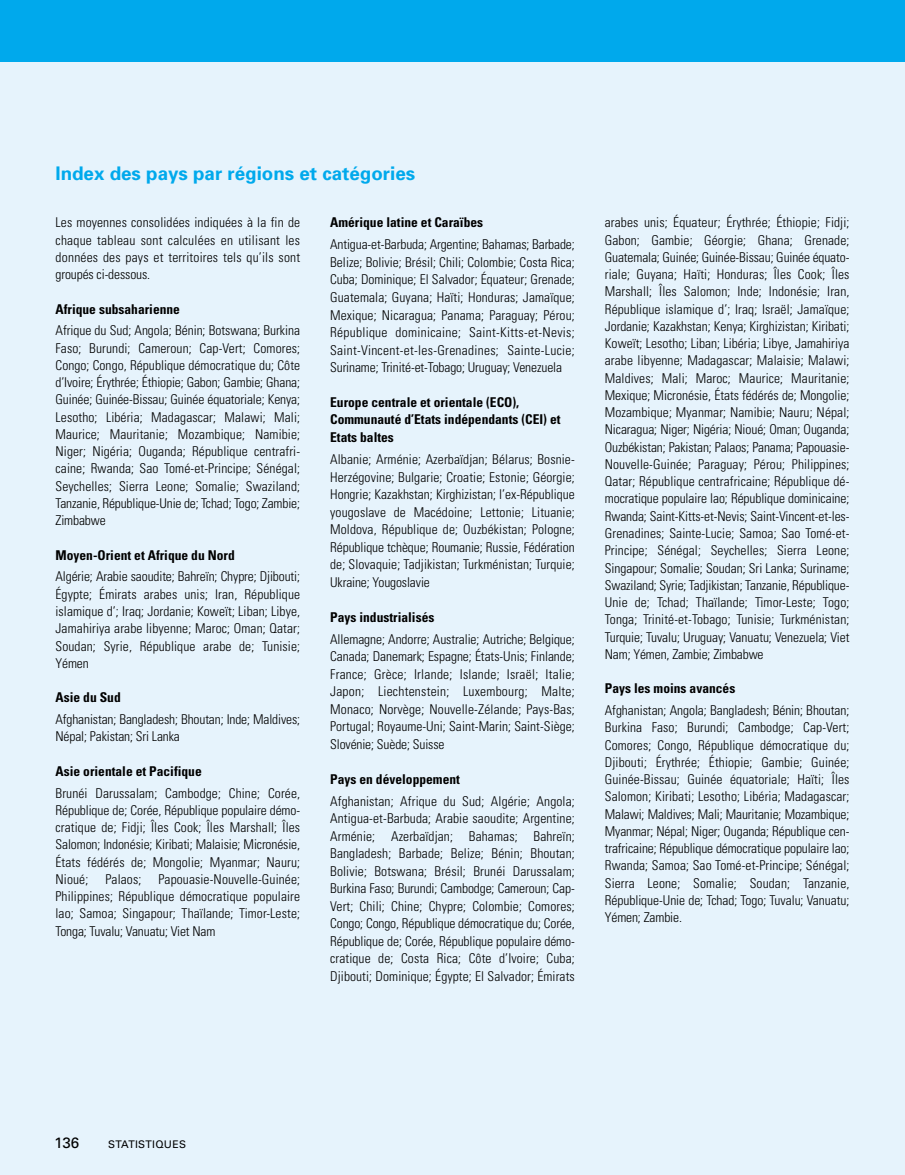
<style>
.page{position:relative;width:905px;height:1175px;background:#fff}
.page>*{position:absolute;margin:0;border:0;box-sizing:border-box;transform-origin:0 0}
.t1{font:700 18.75px "Univers";color:#00a9ec}
.t2{font:15px "Univers";color:#000}
.t3{font:300 condensed 13.5px/17.2px "Univers";letter-spacing:-.005em;color:#000;text-align:justify}
.t4{font:700 condensed 13.5px/17.5px "Univers";color:#000}
.t5{font:10.5px "Univers";letter-spacing:.03em;color:#000}
</style>
<div class="page">
<div style="left:0;top:0;width:904px;height:1174px;background:#e6f3fc"></div>
<h1 class="t1" style="left:56px;top:166px;width:361px">Index des pays par régions et catégories</h1>
<p class="t3" style="left:56px;top:215px;width:246px">Les moyennes consolidées indiquées à la fin de chaque tableau sont calculées en utilisant les données des pays et territoires tels qu’ils sont groupés ci-dessous.</p>
<p class="t4" style="left:56px;top:301px;width:126px">Afrique subsaharienne</p>
<p class="t3" style="left:56px;top:323px;width:246px">Afrique du Sud; Angola; Bénin; Botswana; Burkina Faso; Burundi; Cameroun; Cap-Vert; Comores; Congo; Congo, République démocratique du; Côte d’Ivoire; Érythrée; Éthiopie; Gabon; Gambie; Ghana; Guinée; Guinée-Bissau; Guinée équatoriale; Kenya; Lesotho; Libéria; Madagascar; Malawi; Mali; Maurice; Mauritanie; Mozambique; Namibie; Niger; Nigéria; Ouganda; République centrafri&shy;caine; Rwanda; Sao Tomé-et-Principe; Sénégal; Seychelles; Sierra Leone; Somalie; Swaziland; Tanzanie, République-Unie de; Tchad; Togo; Zambie; Zimbabwe</p>
<p class="t4" style="left:56px;top:547px;width:181px">Moyen-Orient et Afrique du Nord</p>
<p class="t3" style="left:56px;top:569px;width:246px">Algérie; Arabie saoudite; Bahreïn; Chypre; Djibouti; Égypte; Émirats arabes unis; Iran, République islamique d’; Iraq; Jordanie; Koweït; Liban; Libye, Jamahiriya arabe libyenne; Maroc; Oman; Qatar; Soudan; Syrie, République arabe de; Tunisie; Yémen</p>
<p class="t4" style="left:56px;top:690px;width:67px">Asie du Sud</p>
<p class="t3" style="left:56px;top:712px;width:246px">Afghanistan; Bangladesh; Bhoutan; Inde; Maldives;<br>Népal; Pakistan; Sri Lanka</p>
<p class="t4" style="left:56px;top:763px;width:148px">Asie orientale et Pacifique</p>
<p class="t3" style="left:56px;top:785px;width:246px">Brunéi Darussalam; Cambodge; Chine; Corée, République de; Corée, République populaire démo&shy;cratique de; Fidji; Îles Cook; Îles Marshall; Îles Salomon; Indonésie; Kiribati; Malaisie; Micronésie, États fédérés de; Mongolie; Myanmar; Nauru; Nioué;</p>
<p class="t3" style="left:56px;top:871px;width:246px;text-indent:103px">Papouasie-Nouvelle-Guinée; Philippines; République démocratique populaire lao; Samoa; Singapour; Thaïlande; Timor-Leste; Tonga; Tuvalu; Vanuatu; Viet Nam</p>
<p class="t3" style="left:105px;top:871px;width:37px">Palaos;</p>
<p class="t4" style="left:330px;top:215px;width:154px">Amérique latine et Caraïbes</p>
<p class="t3" style="left:330px;top:237px;width:246px">Antigua-et-Barbuda; Argentine; Bahamas; Barbade; Belize; Bolivie; Brésil; Chili; Colombie; Costa Rica; Cuba; Dominique; El Salvador; Équateur; Grenade; Guatemala; Guyana; Haïti; Honduras; Jamaïque; Mexique; Nicaragua; Panama; Paraguay; Pérou; République dominicaine; Saint-Kitts-et-Nevis; Saint-Vincent-et-les-Grenadines; Sainte-Lucie; Suriname; Trinité-et-Tobago; Uruguay; Venezuela</p>
<p class="t4" style="left:330px;top:395px;width:232px">Europe centrale et orientale (ECO),<br>Communauté d’Etats indépendants (CEI) et<br>Etats baltes</p>
<p class="t3" style="left:330px;top:452px;width:246px">Albanie; Arménie; Azerbaïdjan; Bélarus; Bosnie-Herzégovine; Bulgarie; Croatie; Estonie; Géorgie; Hongrie; Kazakhstan; Kirghizistan; l’ex-République yougoslave de Macédoine; Lettonie; Lituanie; Moldova, République de; Ouzbékistan; Pologne; République tchèque; Roumanie; Russie, Fédération de; Slovaquie; Tadjikistan; Turkménistan; Turquie; Ukraine; Yougoslavie</p>
<p class="t4" style="left:330px;top:609px;width:106px">Pays industrialisés</p>
<p class="t3" style="left:330px;top:631px;width:246px">Allemagne; Andorre; Australie; Autriche; Belgique; Canada; Danemark; Espagne; États-Unis; Finlande; France; Grèce; Irlande; Islande; Israël; Italie; Japon; Liechtenstein; Luxembourg; Malte; Monaco; Norvège; Nouvelle-Zélande; Pays-Bas; Portugal; Royaume-Uni; Saint-Marin; Saint-Siège; Slovénie; Suède; Suisse</p>
<p class="t4" style="left:330px;top:771px;width:131px">Pays en développement</p>
<p class="t3" style="left:330px;top:793px;width:246px">Afghanistan; Afrique du Sud; Algérie; Angola; Antigua-et-Barbuda; Arabie saoudite; Argentine; Arménie; Azerbaïdjan; Bahamas; Bahreïn; Bangladesh; Barbade; Belize; Bénin; Bhoutan; Bolivie; Botswana; Brésil; Brunéi Darussalam; Burkina Faso; Burundi; Cambodge; Cameroun; Cap-Vert; Chili; Chine; Chypre; Colombie; Comores; Congo; Congo, République démocratique du; Corée, République de; Corée, République populaire démo&shy;cratique de; Costa Rica; Côte d’Ivoire; Cuba; Djibouti; Dominique; Égypte; El Salvador; Émirats</p>
<p class="t3" style="left:604px;top:215px;width:246px">arabes unis; Équateur; Érythrée; Éthiopie; Fidji; Gabon; Gambie; Géorgie; Ghana; Grenade; Guatemala; Guinée; Guinée-Bissau; Guinée équato&shy;riale; Guyana; Haïti; Honduras; Îles Cook; Îles Marshall; Îles Salomon; Inde; Indonésie; Iran, République islamique d’; Iraq; Israël; Jamaïque; Jordanie; Kazakhstan; Kenya; Kirghizistan; Kiribati; Koweït; Lesotho; Liban; Libéria; Libye, Jamahiriya arabe libyenne; Madagascar; Malaisie; Malawi; Maldives; Mali; Maroc; Maurice; Mauritanie; Mexique; Micronésie, États fédérés de; Mongolie; Mozambique; Myanmar; Namibie; Nauru; Népal; Nicaragua; Niger; Nigéria; Nioué; Oman; Ouganda; Ouzbékistan; Pakistan; Palaos; Panama; Papouasie-Nouvelle-Guinée; Paraguay; Pérou; Philippines; Qatar; République centrafricaine; République dé&shy;mocratique populaire lao; République dominicaine; Rwanda; Saint-Kitts-et-Nevis; Saint-Vincent-et-les-Grenadines; Sainte-Lucie; Samoa; Sao Tomé-et-Principe; Sénégal; Seychelles; Sierra Leone; Singapour; Somalie; Soudan; Sri Lanka; Suriname; Swaziland; Syrie; Tadjikistan; Tanzanie, République-Unie de; Tchad; Thaïlande; Timor-Leste; Togo; Tonga; Trinité-et-Tobago; Tunisie; Turkménistan; Turquie; Tuvalu; Uruguay; Vanuatu; Venezuela; Viet Nam; Yémen, Zambie; Zimbabwe</p>
<p class="t4" style="left:604px;top:681px;width:132px">Pays les moins avancés</p>
<p class="t3" style="left:604px;top:703px;width:246px">Afghanistan; Angola; Bangladesh; Bénin; Bhoutan; Burkina Faso; Burundi; Cambodge; Cap-Vert; Comores; Congo, République démocratique du; Djibouti; Érythrée; Éthiopie; Gambie; Guinée; Guinée-Bissau; Guinée équatoriale; Haïti; Îles Salomon; Kiribati; Lesotho; Libéria; Madagascar; Malawi; Maldives; Mali; Mauritanie; Mozambique; Myanmar; Népal; Niger; Ouganda; République cen&shy;trafricaine; République démocratique populaire lao; Rwanda; Samoa; Sao Tomé-et-Principe; Sénégal; Sierra Leone; Somalie; Soudan; Tanzanie, République-Unie de; Tchad; Togo; Tuvalu; Vanuatu; Yémen; Zambie.</p>
<p class="t2" style="left:54px;top:1137px;width:27px">136</p>
<p class="t5" style="left:108px;top:1140px;width:80px">STATISTIQUES</p>
</div>
